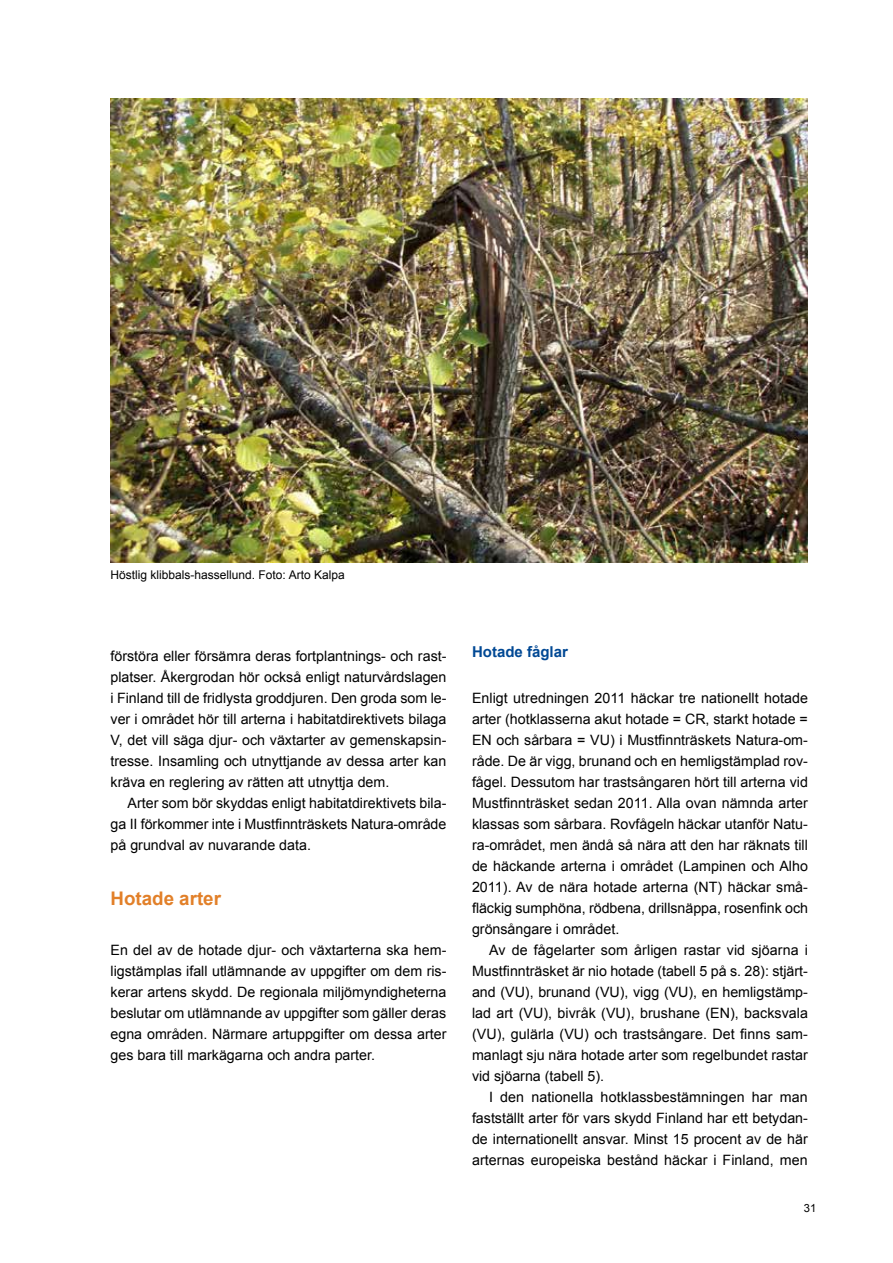
<style>
.page{position:relative;width:893px;height:1263px;background:#fff}
.page>*{position:absolute;margin:0;border:0;box-sizing:border-box;transform-origin:0 0}
.t1{font:700 18.75px "Arial";color:#e28029}
.t2{font:700 15px "Arial";color:#014894}
.t3{font:14.25px/21px "Arial";color:#000;text-align:justify}
.t4{font:12px "Arial";color:#000}
.t5{font:11.25px "Arial";color:#000}
</style>
<div class="page">
<img style="left:111px;top:99px;width:697px;height:463px">
<p class="t4" style="left:111px;top:566px;width:236px">Höstlig klibbals-hassellund. Foto: Arto Kalpa</p>
<p class="t3" style="left:111px;top:645px;width:337px">förstöra eller försämra deras fortplantnings- och rast&shy;platser. Åkergrodan hör också enligt naturvårdslagen i Finland till de fridlysta groddjuren. Den groda som le&shy;ver i området hör till arterna i habitatdirektivets bilaga V, det vill säga djur- och växtarter av gemenskapsin&shy;tresse. Insamling och utnyttjande av dessa arter kan kräva en reglering av rätten att utnyttja dem.</p>
<p class="t3" style="left:111px;top:792px;width:337px;text-indent:17px">Arter som bör skyddas enligt habitatdirektivets bila&shy;ga II förkommer inte i Mustfinnträskets Natura-område på grundval av nuvarande data.</p>
<h1 class="t1" style="left:111px;top:886px;width:112px">Hotade arter</h1>
<p class="t3" style="left:111px;top:939px;width:337px">En del av de hotade djur- och växtarterna ska hem&shy;ligstämplas ifall utlämnande av uppgifter om dem ris&shy;kerar artens skydd. De regionala miljömyndigheterna beslutar om utlämnande av uppgifter som gäller deras egna områden. Närmare artuppgifter om dessa arter ges bara till markägarna och andra parter.</p>
<p class="t2" style="left:472px;top:642px;width:97px">Hotade fåglar</p>
<p class="t3" style="left:472px;top:687px;width:338px">Enligt utredningen 2011 häckar tre nationellt hotade arter (hotklasserna akut hotade = CR, starkt hotade = EN och sårbara = VU) i Mustfinnträskets Natura-om&shy;råde. De är vigg, brunand och en hemligstämplad rov&shy;fågel. Dessutom har trastsångaren hört till arterna vid Mustfinnträsket sedan 2011. Alla ovan nämnda arter klassas som sårbara. Rovfågeln häckar utanför Natu&shy;ra-området, men ändå så nära att den har räknats till de häckande arterna i området (Lampinen och Alho 2011). Av de nära hotade arterna (NT) häckar små&shy;fläckig sumphöna, rödbena, drillsnäppa, rosenfink och grönsångare i området.</p>
<p class="t3" style="left:472px;top:940px;width:338px;text-indent:17px">Av de fågelarter som årligen rastar vid sjöarna i Mustfinnträsket är nio hotade (tabell 5 på s. 28): stjärt&shy;and (VU), brunand (VU), vigg (VU), en hemligstämp&shy;lad art (VU), bivråk (VU), brushane (EN), backsvala (VU), gulärla (VU) och trastsångare. Det finns sam&shy;manlagt sju nära hotade arter som regelbundet rastar vid sjöarna (tabell 5).</p>
<p class="t3" style="left:472px;top:1087px;width:337px;text-indent:17px">I den nationella hotklassbestämningen har man fastställt arter för vars skydd Finland har ett betydan&shy;de internationellt ansvar. Minst 15 procent av de här arternas europeiska bestånd häckar i Finland, men</p>
<p class="t5" style="left:804px;top:1201px;width:14px">31</p>
</div>
